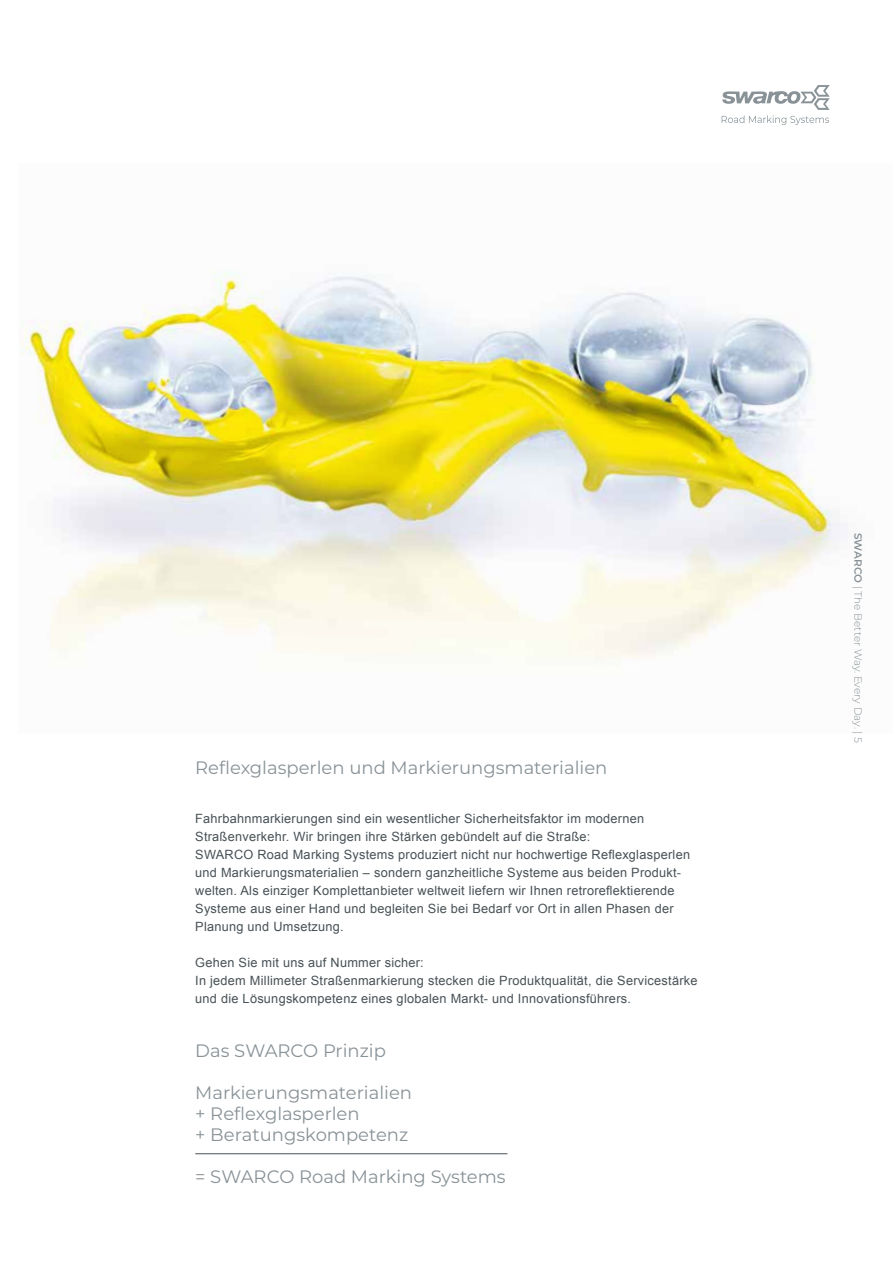
<style>
.page{position:relative;width:893px;height:1263px;background:#fff}
.page>*{position:absolute;margin:0;border:0;box-sizing:border-box;transform-origin:0 0}
.t1{font:18px/21px "Montserrat";color:#899297}
.t2{font:12.75px/18px "Arial";letter-spacing:.02em;color:#485156}
.t3{font:300 10.5px "Montserrat";color:#899297}
.s1{font-weight:600}
</style>
<div class="page">
<img style="left:20px;top:271px;width:828px;height:390px">
<svg style="left:722px;top:85px;width:108px;height:40px"></svg>
<hr style="left:195px;top:1153px;width:312px;height:1px;background:#485156">
<h1 class="t1" style="left:195px;top:757px;width:414px">Reflexglasperlen und Markierungsmaterialien</h1>
<p class="t2" style="left:195px;top:810px;width:496px">Fahrbahnmarkierungen sind ein wesentlicher Sicherheitsfaktor im modernen Straßenverkehr. Wir bringen ihre Stärken gebündelt auf die Straße:<br>SWARCO Road Marking Systems produziert nicht nur hochwertige Reflexglasperlen und Markierungsmaterialien – sondern ganzheitliche Systeme aus beiden Produkt&shy;welten. Als einziger Komplettanbieter weltweit liefern wir Ihnen retroreflektierende Systeme aus einer Hand und begleiten Sie bei Bedarf vor Ort in allen Phasen der Planung und Umsetzung.</p>
<p class="t2" style="left:195px;top:954px;width:504px">Gehen Sie mit uns auf Nummer sicher:<br>In jedem Millimeter Straßenmarkierung stecken die Produktqualität, die Servicestärke und die Lösungskompetenz eines globalen Markt- und Innovationsführers.</p>
<h1 class="t1" style="left:195px;top:1040px;width:192px">Das SWARCO Prinzip</h1>
<h1 class="t1" style="left:195px;top:1082px;width:218px">Markierungsmaterialien + Reflexglasperlen<br>+ Beratungskompetenz</h1>
<h1 class="t1" style="left:195px;top:1166px;width:312px">= SWARCO Road Marking Systems</h1>
<p class="t3" style="left:865px;top:533px;width:212px;rotate:90deg"><span class="s1">SWARCO</span> | The Better Way. Every Day. | 5</p>
</div>
